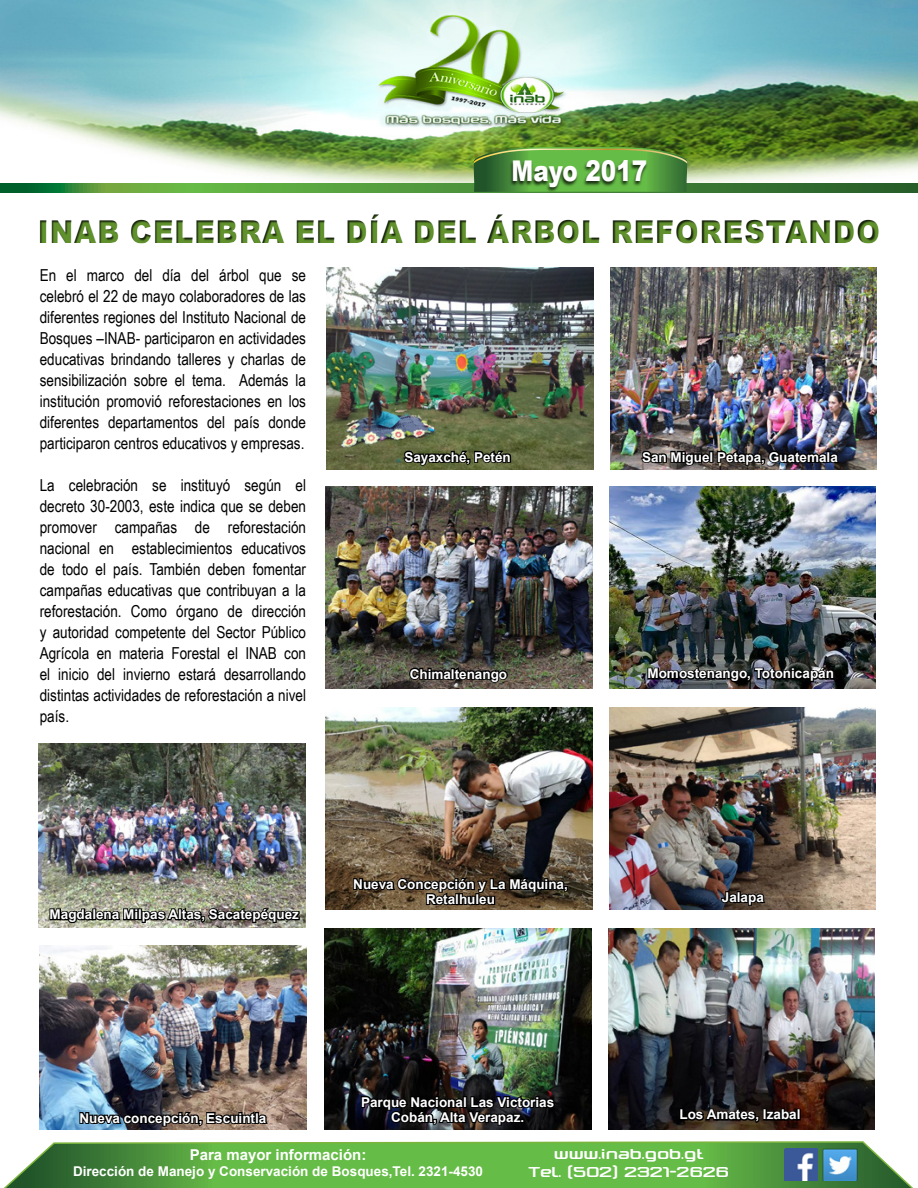
<style>
.page{position:relative;width:918px;height:1188px;background:#fff}
.page>*{position:absolute;margin:0;border:0;box-sizing:border-box;transform-origin:0 0}
.t1{font:900 31.5px "Arial";letter-spacing:.035em;color:#60912d;scale:.9 1}
.t2{font:900 28.65px "Arial";color:#fff;scale:.81 1}
.t3{font:16.5px/21px "Arial Narrow";color:#000;text-align:justify}
.t4{font:15px/18px "Tektrron";color:#fff;text-align:center}
.t5{font:700 15px "Arial";color:#fff}
.t6{font:700 13.5px/15px "Arial";color:#fff;text-align:center}
</style>
<div class="page">
<img style="left:0;top:0;width:918px;height:183px">
<svg style="left:4px;top:1141px;width:909px;height:47px;background:#66af4f"></svg>
<img style="left:784px;top:1148px;width:33px;height:33px">
<img style="left:823px;top:1148px;width:35px;height:33px">
<div style="left:0;top:209px;width:918px;height:46px;background:#000;opacity:.75"></div>
<svg style="left:0;top:183px;width:918px;height:9px;background:#458c38"></svg>
<img style="left:473px;top:147px;width:215px;height:45px">
<div style="left:509px;top:160px;width:139px;height:32px;background:#000;opacity:.75"></div>
<img style="left:327px;top:268px;width:266px;height:201px">
<img style="left:326px;top:708px;width:266px;height:201px">
<img style="left:326px;top:487px;width:266px;height:201px">
<img style="left:325px;top:928px;width:266px;height:201px">
<img style="left:610px;top:268px;width:266px;height:201px">
<img style="left:609px;top:708px;width:266px;height:201px">
<img style="left:609px;top:487px;width:266px;height:201px">
<img style="left:608px;top:928px;width:266px;height:201px">
<img style="left:39px;top:744px;width:266px;height:184px">
<img style="left:40px;top:946px;width:266px;height:184px">
<img style="left:48px;top:893px;width:254px;height:32px">
<svg style="left:78px;top:1109px;width:191px;height:19px;background:#404040"></svg>
<svg style="left:402px;top:448px;width:110px;height:19px;background:#333820"></svg>
<svg style="left:408px;top:665px;width:102px;height:19px;background:#302c26"></svg>
<svg style="left:352px;top:863px;width:218px;height:44px;background:#413525"></svg>
<img style="left:360px;top:1093px;width:197px;height:34px">
<img style="left:640px;top:436px;width:201px;height:31px">
<img style="left:646px;top:653px;width:189px;height:31px">
<svg style="left:720px;top:890px;width:47px;height:17px"></svg>
<svg style="left:678px;top:1106px;width:122px;height:18px;background:#17100d"></svg>
<div style="left:797px;top:1109px;width:4px;height:12px;border:2px solid #000"></div>
<h2 class="t2" style="left:512px;top:150px;width:169px">Mayo 2017</h2>
<h1 class="t1" style="left:38px;top:209px;width:937px">INAB CELEBRA EL DÍA DEL ÁRBOL REFORESTANDO</h1>
<p class="t3" style="left:40px;top:264px;width:268px">En el marco del día del árbol que se celebró el 22 de mayo colaboradores de las diferentes regiones del Instituto Nacional de Bosques –INAB- participaron en actividades educativas brindando talleres y charlas de sensibilización sobre el tema. Además la institución promovió reforestaciones en los diferentes departamentos del país donde participaron centros educativos y empresas.</p>
<p class="t3" style="left:40px;top:474px;width:268px">La celebración se instituyó según el decreto 30-2003, este indica que se deben promover campañas de reforestación nacional en establecimientos educativos de todo el país. También deben fomentar campañas educativas que contribuyan a la reforestación. Como órgano de dirección y autoridad competente del Sector Público Agrícola en materia Forestal el INAB con el inicio del invierno estará desarrollando distintas actividades de reforestación a nivel país.</p>
<p class="t6" style="left:404px;top:450px;width:108px">Sayaxché, Petén</p>
<p class="t6" style="left:410px;top:667px;width:99px">Chimaltenango</p>
<p class="t6" style="left:50px;top:907px;width:251px">Magdalena Milpas Altas, Sacatepéquez</p>
<p class="t6" style="left:353px;top:877px;width:216px">Nueva Concepción y La Máquina,<br>Retalhuleu</p>
<p class="t6" style="left:80px;top:1111px;width:188px">Nueva concepción, Escuintla</p>
<p class="t6" style="left:361px;top:1095px;width:195px">Parque Nacional Las Victorias<br>Cobán, Alta Verapaz.</p>
<p class="t6" style="left:642px;top:450px;width:197px">San Miguel Petapa, Guatemala</p>
<p class="t6" style="left:648px;top:666px;width:188px">Momostenango, Totonicapán</p>
<p class="t6" style="left:722px;top:890px;width:44px">Jalapa</p>
<p class="t6" style="left:679px;top:1107px;width:123px">Los Amates, Izabal</p>
<p class="t5" style="left:190px;top:1144px;width:178px">Para mayor información:</p>
<p class="t6" style="left:73px;top:1164px;width:412px">Dirección de Manejo y Conservación de Bosques,Tel. 2321-4530</p>
<p class="t4" style="left:528px;top:1144px;width:202px">www.inab.gob.gt<br>Tel. (502) 2321-2626</p>
</div>
